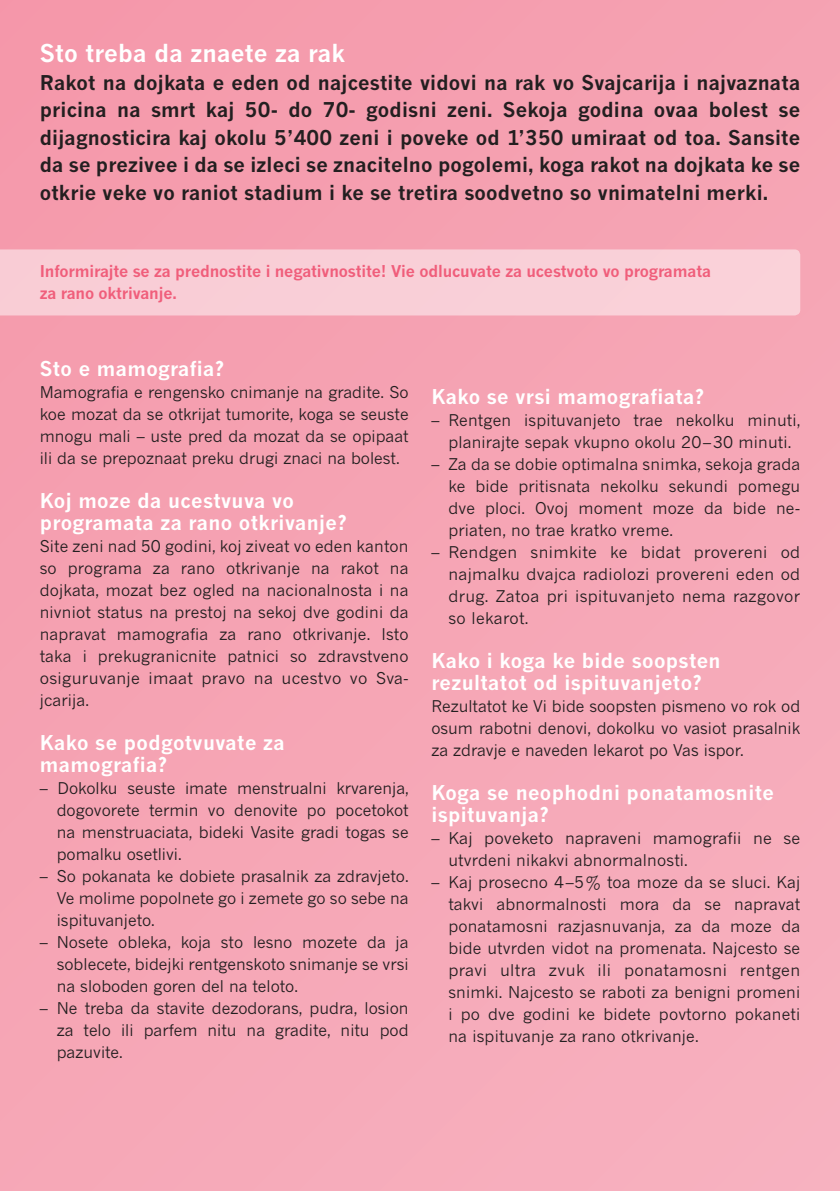
<style>
.page{position:relative;width:840px;height:1191px;background:#fff}
.page>*{position:absolute;margin:0;border:0;box-sizing:border-box;transform-origin:0 0}
.t1{font:700 24px "News Gothic Tur";letter-spacing:.01em;color:#fff}
.t2{font:700 20px/27.6px "News Gothic Tur";letter-spacing:.01em;color:#231f20;text-align:justify}
.t3{font:700 20px/22px "News Gothic Tur";letter-spacing:.02em;color:#fff}
.t4{font:16px/22px "News Gothic Tur";color:#231f20;text-align:justify}
.t5{font:700 16px/22px "News Gothic Tur";letter-spacing:-.01em;color:#f05e7b}
</style>
<div class="page">
<div style="left:0;top:0;width:839px;height:1191px;background:#f6a6b5"></div>
<div style="left:0;top:249px;width:799px;height:66px;background:#f9cfd7"></div>
<h1 class="t1" style="left:40px;top:38px;width:306px">Sto treba da znaete za rak</h1>
<p class="t2" style="left:40px;top:68px;width:761px">Rakot na dojkata e eden od najcestite vidovi na rak vo Svajcarija i najvaznata pricina na smrt kaj 50- do 70- godisni zeni. Sekoja godina ovaa bolest se dijagnosticira kaj okolu 5’400 zeni i poveke od 1’350 umiraat od toa. Sansite da se prezivee i da se izleci se znacitelno pogolemi, koga rakot na dojkata ke se otkrie veke vo raniot stadium i ke se tretira soodvetno so vnimatelni merki.</p>
<p class="t5" style="left:40px;top:259px;width:672px">Informirajte se za prednostite i negativnostite! Vie odlucuvate za ucestvoto vo programata za rano oktrivanje.</p>
<p class="t3" style="left:40px;top:357px;width:186px">Sto e mamografia?</p>
<p class="t4" style="left:40px;top:381px;width:370px">Mamografia e rengensko cnimanje na gradite. So koe mozat da se otkrijat tumorite, koga se seuste mnogu mali – uste pred da mozat da se opipaat ili da se prepoznaat preku drugi znaci na bolest.</p>
<p class="t3" style="left:40px;top:489px;width:308px">Koj moze da ucestvuva vo programata za rano otkrivanje?</p>
<p class="t4" style="left:40px;top:535px;width:370px">Site zeni nad 50 godini, koj ziveat vo eden kanton so programa za rano otkrivanje na rakot na dojkata, mozat bez ogled na nacionalnosta i na nivniot status na prestoj na sekoj dve godini da napravat mamografia za rano otkrivanje. Isto taka i prekugranicnite patnici so zdravstveno osiguruvanje imaat pravo na ucestvo vo Sva&shy;jcarija.</p>
<p class="t3" style="left:40px;top:731px;width:246px">Kako se podgotvuvate za mamografia?</p>
<p class="t4" style="left:57px;top:777px;width:353px;text-indent:-17px">– Dokolku seuste imate menstrualni krvarenja, dogovorete termin vo denovite po pocetokot na menstruaciata, bideki Vasite gradi togas se pomalku osetlivi.</p>
<p class="t4" style="left:57px;top:865px;width:353px;text-indent:-17px">– So pokanata ke dobiete prasalnik za zdravjeto.<br>Ve molime popolnete go i zemete go so sebe na ispituvanjeto.</p>
<p class="t4" style="left:57px;top:931px;width:353px;text-indent:-17px">– Nosete obleka, koja sto lesno mozete da ja soblecete, bidejki rentgenskoto snimanje se vrsi na sloboden goren del na teloto.</p>
<p class="t4" style="left:57px;top:997px;width:353px;text-indent:-17px">– Ne treba da stavite dezodorans, pudra, losion za telo ili parfem nitu na gradite, nitu pod pazuvite.</p>
<p class="t3" style="left:431px;top:384px;width:274px">Kako se vrsi mamografiata?</p>
<p class="t4" style="left:431px;top:408px;width:370px;text-align:center">– Rentgen ispituvanjeto trae nekolku minuti, planirajte sepak vkupno okolu 20–30 minuti.</p>
<p class="t4" style="left:448px;top:452px;width:353px;text-indent:-17px">– Za da se dobie optimalna snimka, sekoja grada ke bide pritisnata nekolku sekundi pomegu dve ploci. Ovoj moment moze da bide ne&shy;priaten, no trae kratko vreme.</p>
<p class="t4" style="left:448px;top:540px;width:353px;text-indent:-17px">– Rendgen snimkite ke bidat provereni od najmalku dvajca radiolozi provereni eden od drug. Zatoa pri ispituvanjeto nema razgovor so lekarot.</p>
<p class="t3" style="left:431px;top:648px;width:291px">Kako i koga ke bide soopsten rezultatot od ispituvanjeto?</p>
<p class="t4" style="left:431px;top:694px;width:370px">Rezultatot ke Vi bide soopsten pismeno vo rok od osum rabotni denovi, dokolku vo vasiot prasalnik za zdravje e naveden lekarot po Vas ispor.</p>
<p class="t3" style="left:431px;top:780px;width:344px">Koga se neophodni ponatamosnite ispituvanja?</p>
<p class="t4" style="left:448px;top:826px;width:353px;text-indent:-17px">– Kaj poveketo napraveni mamografii ne se utvrdeni nikakvi abnormalnosti.</p>
<p class="t4" style="left:448px;top:870px;width:353px;text-indent:-17px">– Kaj prosecno 4–5% toa moze da se sluci. Kaj takvi abnormalnosti mora da se napravat ponatamosni razjasnuvanja, za da moze da bide utvrden vidot na promenata. Najcesto se pravi ultra zvuk ili ponatamosni rentgen snimki. Najcesto se raboti za benigni promeni i po dve godini ke bidete povtorno pokaneti na ispituvanje za rano otkrivanje.</p>
</div>
